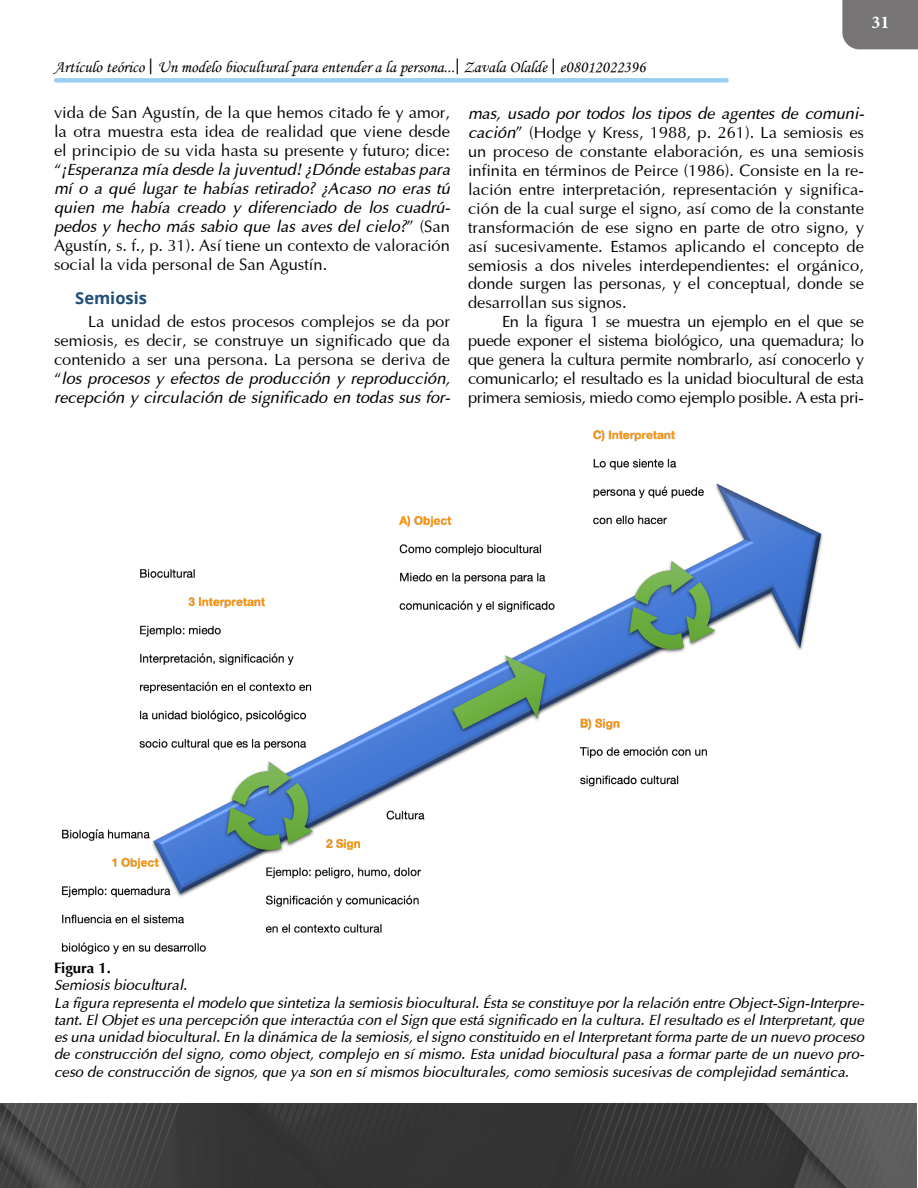
<style>
.page{position:relative;width:918px;height:1188px;background:#fff}
.page>*{position:absolute;margin:0;border:0;box-sizing:border-box;transform-origin:0 0}
.t1{font:700 18px "Minion Pro";color:#fff}
.t2{font:16.5px/18.9px "Optima";color:#000;text-align:justify}
.t3{font:16.5px "Monotype Corsiva";color:#000}
.Nivel_2{font:700 16.5px "Open Sans";color:#1f4e79}
.Titulo_de_tabla_text{font:italic 15px/17.2px "Optima";color:#000;text-align:justify}
.Numero_tabla{font:700 15px "Optima CE";color:#000}
.s1{font-family:"Soberana Sans";font-size:15px}
.s2{font-style:italic}
</style>
<div class="page">
<div style="left:54px;top:78px;width:675px;height:5px;background:#9acef3;border-radius:2px"></div>
<img style="left:0;top:1103px;width:917px;height:85px">
<div style="left:842px;top:0;width:76px;height:49px;background:#767475"></div>
<img style="left:61px;top:430px;width:762px;height:525px">
<p class="t1" style="left:872px;top:10px;width:19px">31</p>
<p class="t3" style="left:54px;top:57px;width:593px">Artículo teórico <span class="s1">|</span> Un modelo biocultural para entender a la persona...<span class="s1">|</span> Zavala Olalde <span class="s1">|</span> e08012022396</p>
<p class="t2" style="left:54px;top:102px;width:398px">vida de San Agustín, de la que hemos citado fe y amor, la otra muestra esta idea de realidad que viene desde el principio de su vida hasta su presente y futuro; dice: “<span class="s2">¡Esperanza mía desde la juventud! ¿Dónde estabas para mí o a qué lugar te habías retirado? ¿Acaso no eras tú quien me había creado y diferenciado de los cuadrú&shy;pedos y hecho más sabio que las aves del cielo?</span>” (San Agustín, s. f., p. 31). Así tiene un contexto de valoración social la vida personal de San Agustín.</p>
<p class="Nivel_2" style="left:75px;top:286px;width:73px">Semiosis</p>
<p class="t2" style="left:54px;top:311px;width:398px;text-indent:34px">La unidad de estos procesos complejos se da por semiosis, es decir, se construye un significado que da contenido a ser una persona. La persona se deriva de “<span class="s2">los procesos y efectos de producción y reproducción, recepción y circulación de significado en todas sus for-</span></p>
<p class="t2" style="left:468px;top:102px;width:398px"><span class="s2">mas, usado por todos los tipos de agentes de comuni&shy;cación</span>” (Hodge y Kress, 1988, p. 261). La semiosis es un proceso de constante elaboración, es una semiosis infinita en términos de Peirce (1986). Consiste en la re&shy;lación entre interpretación, representación y significa&shy;ción de la cual surge el signo, así como de la constante transformación de ese signo en parte de otro signo, y así sucesivamente. Estamos aplicando el concepto de semiosis a dos niveles interdependientes: el orgánico, donde surgen las personas, y el conceptual, donde se desarrollan sus signos.</p>
<p class="t2" style="left:468px;top:311px;width:398px;text-indent:34px">En la figura 1 se muestra un ejemplo en el que se puede exponer el sistema biológico, una quemadura; lo que genera la cultura permite nombrarlo, así conocerlo y comunicarlo; el resultado es la unidad biocultural de esta primera semiosis, miedo como ejemplo posible. A esta pri-</p>
<p class="Numero_tabla" style="left:54px;top:959px;width:58px">Figura 1.</p>
<p class="Titulo_de_tabla_text" style="left:54px;top:977px;width:135px">Semiosis biocultural.</p>
<p class="Titulo_de_tabla_text" style="left:54px;top:994px;width:812px">La figura representa el modelo que sintetiza la semiosis biocultural. Ésta se constituye por la relación entre Object-Sign-Interpre&shy;tant. El Objet es una percepción que interactúa con el Sign que está significado en la cultura. El resultado es el Interpretant, que es una unidad biocultural. En la dinámica de la semiosis, el signo constituido en el Interpretant forma parte de un nuevo proceso de construcción del signo, como object, complejo en sí mismo. Esta unidad biocultural pasa a formar parte de un nuevo pro&shy;ceso de construcción de signos, que ya son en sí mismos bioculturales, como semiosis sucesivas de complejidad semántica.</p>
</div>
